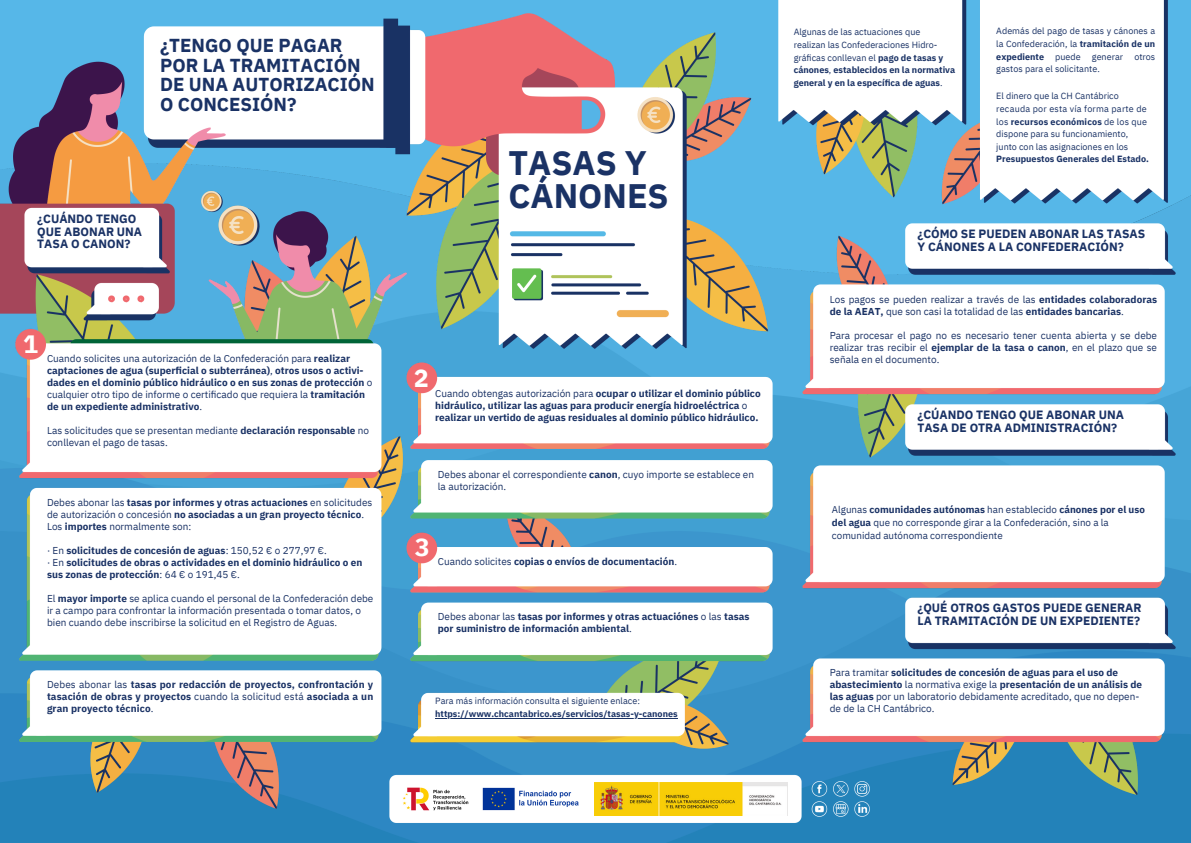
<style>
.page{position:relative;width:1191px;height:843px;background:#fff}
.page>*{position:absolute;margin:0;border:0;box-sizing:border-box;transform-origin:0 0}
.t1{font:700 33.9px/33px "IBM Plex Sans";color:#1a3265}
.t2{font:700 25px "IBM Plex Sans";color:#fff}
.t3{font:700 18.7px/19.5px "IBM Plex Sans";color:#1a3265}
.t4{font:700 12px/12.8px "IBM Plex Sans";color:#1a3265}
.t5{font:12px "IBM Plex Sans";color:#f26c71}
.t6{font:700 10px/12px "IBM Plex Sans";color:#1a3265}
.t7{font:10px/12px "IBM Plex Sans";color:#1a3265}
.t8{font:9.8px/12.8px "IBM Plex Sans";color:#1a3265}
.t9{font:9px/12.8px "IBM Plex Sans";color:#1a3265}
.t10{font:700 9px "IBM Plex Sans";color:#1a3265}
.t11{font:9px "IBM Plex Sans";letter-spacing:.025em;color:#1a3265}
.s1{font-weight:400}
.s2{font-weight:700}
</style>
<div class="page">
<img style="left:0;top:159px;width:1190px;height:683px">
<img style="left:594px;top:812px;width:193px;height:2px">
<img style="left:0;top:0;width:1179px;height:812px">
<hr style="left:435px;top:717px;width:242px;height:1px;background:#1a3265">
<h3 class="t3" style="left:160px;top:36px;width:216px">¿TENGO QUE PAGAR<br>POR LA TRAMITACIÓN<br>DE UNA AUTORIZACIÓN<br>O CONCESIÓN?</h3>
<p class="t4" style="left:37px;top:212px;width:106px">¿CUÁNDO TENGO<br>QUE ABONAR UNA<br>TASA O CANON?</p>
<p class="t5" style="left:110px;top:286px;width:5px">.</p>
<p class="t5" style="left:139px;top:286px;width:5px">.</p>
<p class="t2" style="left:23px;top:327px;width:16px">1</p>
<h1 class="t6" style="left:47px;top:352px;width:327px"><span class="s1">Cuando solicites una autorización de la Confederación para</span> realizar captaciones de agua (superficial o subterránea)<span class="s1">,</span> otros usos o activi&shy;dades en el dominio público hidráulico o en sus zonas de protección <span class="s1">o cualquier otro tipo de informe o certificado que requiera la</span> tramitación de un expediente administrativo<span class="s1">.</span></h1>
<p class="t7" style="left:47px;top:424px;width:324px">Las solicitudes que se presentan mediante <span class="s2">declaración responsable</span> no conllevan el pago de tasas.</p>
<p class="t6" style="left:47px;top:495px;width:327px"><span class="s1">Debes abonar las</span> tasas por informes y otras actuaciones <span class="s1">en solicitudes de autorización o concesión</span> no asociadas a un gran proyecto técnico<span class="s1">.<br>Los</span> importes <span class="s1">normalmente son:</span></p>
<p class="t6" style="left:47px;top:543px;width:281px"><span class="s1">· En</span> solicitudes de concesión de aguas<span class="s1">: 150,52 € o 277,97 €.</span></p>
<p class="t6" style="left:47px;top:555px;width:317px"><span class="s1">· En</span> solicitudes de obras o actividades en el dominio hidráulico o en sus zonas de protección<span class="s1">: 64 € o 191,45 €.</span></p>
<p class="t7" style="left:47px;top:591px;width:328px">El <span class="s2">mayor importe</span> se aplica cuando el personal de la Confederación debe ir a campo para confrontar la información presentada o tomar datos, o bien cuando debe inscribirse la solicitud en el Registro de Aguas.</p>
<p class="t6" style="left:47px;top:678px;width:328px;text-align:justify"><span class="s1">Debes abonar las</span> tasas por redacción de proyectos, confrontación y tasación de obras y proyectos <span class="s1">cuando la solicitud está</span> asociada a un gran proyecto técnico<span class="s1">.</span></p>
<p class="t1" style="left:508px;top:145px;width:162px">TASAS Y<br>CÁNONES</p>
<p class="t2" style="left:414px;top:361px;width:16px">2</p>
<p class="t6" style="left:435px;top:387px;width:327px"><span class="s1">Cuando obtengas autorización para</span> ocupar o utilizar el dominio público hidráulico, utilizar las aguas para producir energía hidroeléctrica <span class="s1">o </span>realizar un vertido de aguas residuales al dominio público hidráulico.</p>
<p class="t7" style="left:438px;top:468px;width:318px">Debes abonar el correspondiente <span class="s2">canon</span>, cuyo importe se establece en la autorización.</p>
<p class="t2" style="left:415px;top:530px;width:16px">3</p>
<p class="t6" style="left:438px;top:555px;width:241px"><span class="s1">Cuando solicites</span> copias o envíos de documentación<span class="s1">.</span></p>
<p class="t6" style="left:438px;top:610px;width:313px"><span class="s1">Debes abonar las</span> tasas por informes y otras actuaciónes <span class="s1">o las</span> tasas por suministro de información ambiental<span class="s1">.</span></p>
<p class="t9" style="left:435px;top:694px;width:206px">Para más información consulta el siguiente enlace:</p>
<h2 class="t10" style="left:435px;top:707px;width:244px">https://www.chcantabrico.es/servicios/tasas-y-canones</h2>
<h3 class="t9" style="left:793px;top:25px;width:163px">Algunas de las actuaciones que<br>realizan las Confederaciones Hidro&shy;gráficas conllevan el <span class="s2">pago de tasas y cánones</span>, <span class="s2">establecidos en la normativa general y en la específica de aguas</span>.</h3>
<p class="t9" style="left:996px;top:24px;width:160px;text-align:justify">Además del pago de tasas y cánones a la Confederación, la <span class="s2">tramitación de un expediente</span> puede generar otros gastos para el solicitante.</p>
<p class="t9" style="left:996px;top:89px;width:124px">El dinero que la CH Cantábrico</p>
<p class="t11" style="left:996px;top:103px;width:152px">recauda por esta vía forma parte de</p>
<p class="t10" style="left:996px;top:116px;width:152px"><span class="s1">los</span> recursos económicos <span class="s1">de los que</span></p>
<p class="t9" style="left:996px;top:127px;width:133px">dispone para su funcionamiento,</p>
<p class="t9" style="left:996px;top:140px;width:133px">junto con las asignaciones en los</p>
<p class="t10" style="left:996px;top:152px;width:154px">Presupuestos Generales del Estado.</p>
<p class="t4" style="left:917px;top:227px;width:229px">¿CÓMO SE PUEDEN ABONAR LAS TASAS<br>Y CÁNONES A LA CONFEDERACIÓN?</p>
<p class="t7" style="left:829px;top:293px;width:329px">Los pagos se pueden realizar a través de las <span class="s2">entidades colaboradoras de la AEAT,</span> que son casi la totalidad de las <span class="s2">entidades bancarias</span>.</p>
<p class="t7" style="left:829px;top:329px;width:329px;text-align:justify">Para procesar el pago no es necesario tener cuenta abierta y se debe realizar tras recibir el <span class="s2">ejemplar de la tasa o canon</span>, en el plazo que se señala en el documento.</p>
<p class="t4" style="left:917px;top:408px;width:208px">¿CÚANDO TENGO QUE ABONAR UNA<br>TASA DE OTRA ADMINISTRACIÓN?</p>
<p class="t8" style="left:831px;top:503px;width:314px">Algunas <span class="s2">comunidades autónomas</span> han establecido <span class="s2">cánones por el uso del agua</span> que no corresponde girar a la Confederación, sino a la comunidad autónoma correspondiente</p>
<h3 class="t4" style="left:917px;top:600px;width:225px">¿QUÉ OTROS GASTOS PUEDE GENERAR<br>LA TRAMITACIÓN DE UN EXPEDIENTE?</h3>
<p class="t7" style="left:829px;top:666px;width:314px">Para tramitar <span class="s2">solicitudes de concesión de aguas para el uso de abastecimiento</span> la normativa exige la <span class="s2">presentación de un análisis de las aguas</span> por un laboratorio debidamente acreditado, que no depen&shy;de de la CH Cantábrico.</p>
</div>
